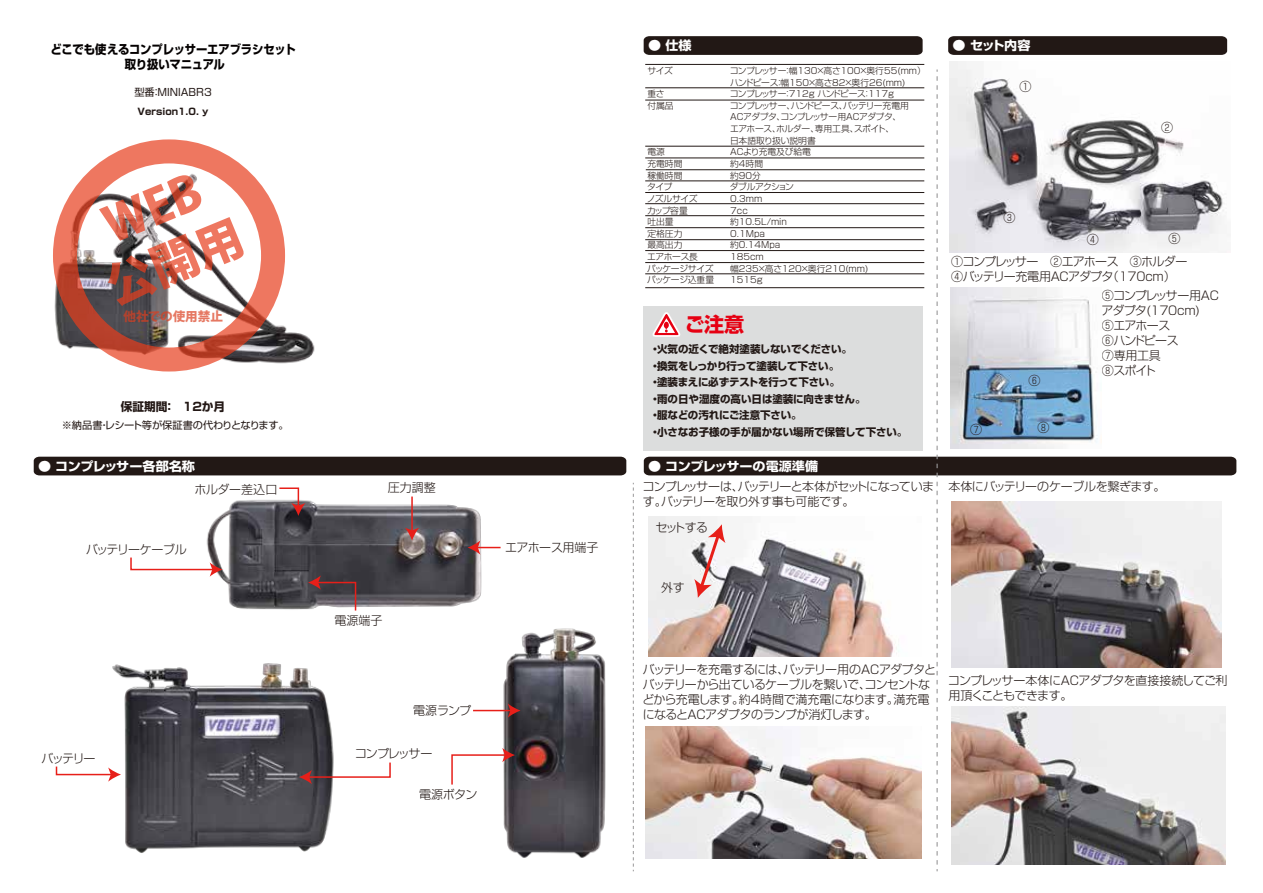
<style>
.page{position:relative;width:1263px;height:893px;background:#fff}
.page>*{position:absolute;margin:0;border:0;box-sizing:border-box;transform-origin:0 0}
.t1{font:700 20.1px "Shin Go Pro";color:#e60012}
.t2{font:800 12.6px "Koz Go Pro";color:#db3e1f}
.t3{font:700 12.45px "Shin Go Pro";letter-spacing:-.01em;color:#fff;scale:1.06 1}
.t4{font:700 12.3px/15px "Shin Go Pro";letter-spacing:-.02em;color:#040000;text-align:center;scale:.92 1}
.t5{font:300 12px/15px "Shin Go Pro";letter-spacing:-.05em;color:#221815}
.t6{font:300 12px/15px "Shin Go Pro";letter-spacing:-.07em;color:#221815}
.t7{font:300 12px "Shin Go Pro";letter-spacing:-.085em;color:#221815}
.t8{font:300 12px "Shin Go Pro";letter-spacing:-.01em;color:#221815}
.t9{font:700 11.7px "Shin Go Pro";color:#231815}
.t10{font:700 10.5px/16.5px "Shin Go Pro";letter-spacing:-.01em;color:#221815}
.t11{font:10.2px "Shin Go Pro";letter-spacing:-.04em;color:#231815}
.t12{font:10.2px "Shin Go Pro";color:#231815}
.t13{font:700 9.3px "Shin Go Pro";color:#221815}
.t14{font:300 8.7px/11.7px "Shin Go Pro";letter-spacing:-.015em;color:#221815}
.t15{font:300 8.7px/11.7px "Shin Go Pro";letter-spacing:-.045em;color:#221815}
.t16{font:300 8.7px "Shin Go Pro";letter-spacing:-.095em;color:#221815}
.t17{font:300 8.7px "Shin Go Pro";letter-spacing:-.035em;color:#221815}
</style>
<div class="page">
<img style="left:206px;top:496px;width:276px;height:114px">
<img style="left:112px;top:663px;width:222px;height:190px">
<img style="left:462px;top:599px;width:171px;height:261px">
<svg style="left:644px;top:36px;width:279px;height:19px;background:#251c19"></svg>
<svg style="left:948px;top:36px;width:279px;height:19px;background:#251b18"></svg>
<hr style="left:645px;top:64px;width:279px;height:1px;background:#221815">
<div style="left:34px;top:457px;width:592px;height:18px;background:#221815"></div>
<svg style="left:633px;top:483px;width:1px;height:388px"></svg>
<svg style="left:644px;top:69px;width:592px;height:802px"></svg>
<svg style="left:467px;top:540px;width:34px;height:15px"></svg>
<hr style="left:411px;top:497px;width:2px;height:34px;background:#e71f19">
<svg style="left:405px;top:528px;width:14px;height:12px"></svg>
<svg style="left:130px;top:556px;width:93px;height:21px"></svg>
<svg style="left:308px;top:575px;width:49px;height:36px;background:#6f5b60"></svg>
<hr style="left:473px;top:710px;width:38px;height:1px;background:#e71f19">
<svg style="left:508px;top:703px;width:12px;height:15px"></svg>
<svg style="left:451px;top:748px;width:64px;height:38px"></svg>
<svg style="left:299px;top:761px;width:92px;height:23px"></svg>
<svg style="left:55px;top:765px;width:66px;height:17px"></svg>
<svg style="left:278px;top:487px;width:27px;height:29px"></svg>
<img style="left:53px;top:150px;width:262px;height:221px">
<img style="left:645px;top:727px;width:277px;height:131px">
<img style="left:951px;top:501px;width:270px;height:167px">
<img style="left:951px;top:706px;width:275px;height:159px">
<div style="left:53px;top:139px;width:232px;height:232px;border:24px solid #e83d1c;border-radius:50%"></div>
<svg style="left:99px;top:175px;width:146px;height:131px"></svg>
<p class="t4" style="left:50px;top:41px;width:268px">どこでも使えるコンプレッサーエアブラシセット取り扱いマニュアル</p>
<p class="t13" style="left:138px;top:104px;width:72px">Version1.0. y</p>
<p class="t12" style="left:134px;top:84px;width:79px">型番：MINIABR3</p>
<p class="t2" style="left:123px;top:308px;width:101px">他社での使用禁止</p>
<p class="t9" style="left:121px;top:397px;width:106px">保証期間：　12か月</p>
<p class="t11" style="left:62px;top:417px;width:228px">※納品書・レシート等が保証書の代わりとなります。</p>
<p class="t3" style="left:648px;top:36px;width:43px">● 仕様</p>
<p class="t3" style="left:952px;top:36px;width:75px">● セット内容</p>
<p class="t14" style="left:647px;top:64px;width:27px">サイズ</p>
<p class="t14" style="left:730px;top:64px;width:198px">コンプレッサー：幅130×高さ100×奥行55(ｍｍ）ハンドピース：幅150×高さ82×奥行26(mm)</p>
<p class="t14" style="left:647px;top:87px;width:19px">重さ</p>
<p class="t14" style="left:730px;top:87px;width:166px">コンプレッサー：712g ハンドピース：117g</p>
<p class="t14" style="left:647px;top:99px;width:28px">付属品</p>
<p class="t15" style="left:730px;top:99px;width:181px">コンプレッサー、ハンドピース、バッテリー充電用<br>ACアダプタ、コンプレッサー用ACアダプタ、エアホース、ホルダー、専用工具、スポイト、<br>日本語取り扱い説明書</p>
<p class="t14" style="left:647px;top:145px;width:19px">電源</p>
<p class="t14" style="left:730px;top:145px;width:82px">ACより充電及び給電</p>
<p class="t14" style="left:647px;top:157px;width:37px">充電時間</p>
<p class="t14" style="left:730px;top:157px;width:34px">約4時間</p>
<p class="t14" style="left:647px;top:168px;width:37px">稼働時間</p>
<p class="t14" style="left:730px;top:168px;width:32px">約90分</p>
<p class="t14" style="left:647px;top:180px;width:27px">タイプ</p>
<p class="t16" style="left:730px;top:180px;width:66px">ダブルアクション</p>
<p class="t14" style="left:647px;top:192px;width:52px">ノズルサイズ</p>
<p class="t14" style="left:730px;top:192px;width:34px">0.3mm</p>
<p class="t14" style="left:647px;top:203px;width:42px">カップ容量</p>
<p class="t14" style="left:730px;top:203px;width:21px">7ｃｃ</p>
<p class="t14" style="left:647px;top:215px;width:28px">吐出量</p>
<p class="t14" style="left:730px;top:215px;width:58px">約10.5L/min</p>
<p class="t14" style="left:647px;top:227px;width:37px">定格圧力</p>
<p class="t14" style="left:730px;top:227px;width:36px">0.1Mpa</p>
<p class="t14" style="left:647px;top:238px;width:37px">最高出力</p>
<p class="t14" style="left:730px;top:238px;width:52px">約0.14Mpa</p>
<p class="t14" style="left:647px;top:250px;width:52px">エアホース長</p>
<p class="t14" style="left:730px;top:250px;width:35px">185cm</p>
<p class="t15" style="left:647px;top:261px;width:68px">パッケージサイズ</p>
<p class="t14" style="left:730px;top:261px;width:140px">幅235×高さ120×奥行210(mm)</p>
<p class="t17" style="left:647px;top:273px;width:68px">パッケージ込重量</p>
<p class="t14" style="left:730px;top:273px;width:34px">1515g</p>
<h1 class="t1" style="left:685px;top:308px;width:61px">ご注意</h1>
<p class="t10" style="left:650px;top:340px;width:259px">・火気の近くで絶対塗装しないでください。<br>・換気をしっかり行って塗装して下さい。<br>・塗装まえに必ずテストを行って下さい。<br>・雨の日や湿度の高い日は塗装に向きません。<br>・服などの汚れにご注意下さい。<br>・小さなお子様の手が届かない場所で保管して下さい。</p>
<p class="t5" style="left:1019px;top:77px;width:13px">①</p>
<p class="t5" style="left:1161px;top:119px;width:13px">②</p>
<p class="t5" style="left:1004px;top:208px;width:13px">③</p>
<p class="t5" style="left:1087px;top:231px;width:13px">④</p>
<p class="t5" style="left:1168px;top:230px;width:13px">⑤</p>
<p class="t5" style="left:951px;top:253px;width:238px">①コンプレッサー　②エアホース　③ホルダー<br>④バッテリー充電用ACアダプタ（170ｃｍ）　</p>
<p class="t5" style="left:1101px;top:286px;width:119px">⑤コンプレッサー用ACアダプタ(170cm)<br>⑤エアホース　<br>⑥ハンドピース<br>⑦専用工具<br>⑧スポイト</p>
<p class="t5" style="left:1028px;top:372px;width:13px">⑥</p>
<p class="t5" style="left:970px;top:420px;width:13px">⑦</p>
<p class="t5" style="left:1037px;top:419px;width:13px">⑧</p>
<p class="t3" style="left:38px;top:456px;width:150px">● コンプレッサー各部名称</p>
<p class="t3" style="left:648px;top:456px;width:162px">● コンプレッサーの電源準備</p>
<p class="t8" style="left:194px;top:480px;width:84px">ホルダー差込口</p>
<p class="t5" style="left:388px;top:478px;width:49px">圧力調整</p>
<p class="t6" style="left:86px;top:541px;width:102px">バッテリーケーブル</p>
<p class="t5" style="left:505px;top:539px;width:95px">エアホース用端子</p>
<p class="t5" style="left:335px;top:611px;width:49px">電源端子</p>
<p class="t6" style="left:643px;top:478px;width:293px">コンプレッサーは、バッテリーと本体がセットになっています。バッテリーを取り外す事も可能です。</p>
<p class="t5" style="left:655px;top:518px;width:54px">セットする</p>
<p class="t5" style="left:661px;top:578px;width:25px">外す</p>
<p class="t5" style="left:948px;top:478px;width:219px">本体にバッテリーのケーブルを繋ぎます。</p>
<p class="t5" style="left:413px;top:701px;width:59px">電源ランプ</p>
<p class="t5" style="left:42px;top:749px;width:55px">バッテリー</p>
<p class="t7" style="left:355px;top:744px;width:79px">コンプレッサー</p>
<p class="t5" style="left:419px;top:785px;width:60px">電源ボタン</p>
<p class="t5" style="left:642px;top:660px;width:295px">バッテリーを充電するには、バッテリー用のACアダプタとバッテリーから出ているケーブルを繋いで、コンセントなどから充電します。約4時間で満充電になります。満充電になるとACアダプタのランプが消灯します。</p>
<p class="t5" style="left:948px;top:672px;width:281px">コンプレッサー本体にACアダプタを直接接続してご利用頂くこともできます。</p>
</div>
